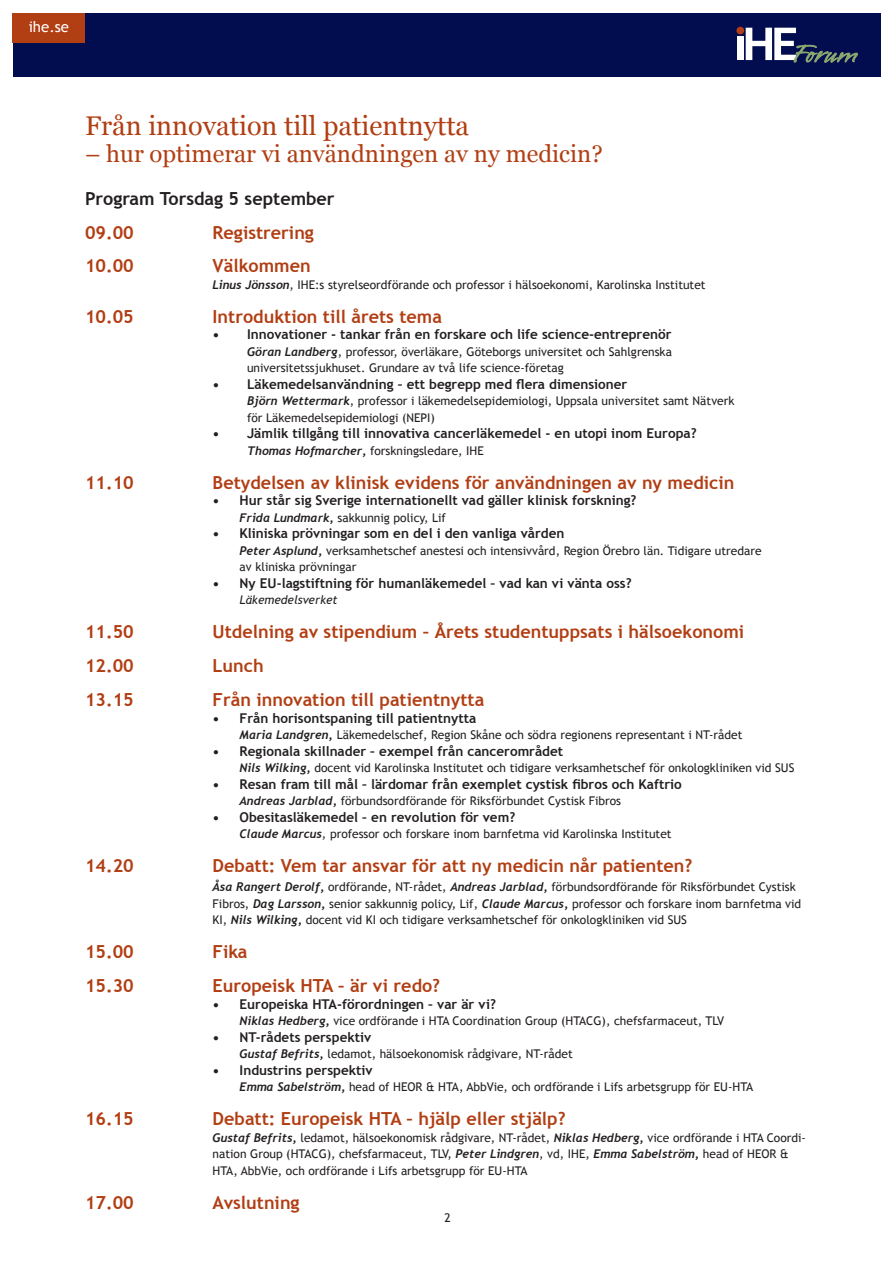
<style>
.page{position:relative;width:893px;height:1263px;background:#fff}
.page>*{position:absolute;margin:0;border:0;box-sizing:border-box;transform-origin:0 0}
.t1{font:27px "Georgia";color:#b23e13}
.t2{font:24px "Georgia";color:#b23e13}
.t3{font:700 18px "Trebuchet MS";color:#b23e13}
.t4{font:700 18px "Trebuchet MS";color:#231f20}
.t5{font:15px "Trebuchet MS";color:#fff}
.t6{font:700 13.5px "Trebuchet MS";color:#231f20}
.t7{font:12px/16.5px "Trebuchet MS";color:#231f20}
.t8{font:italic 12px "Trebuchet MS";color:#231f20}
.s1{font-family:"Trebuchet";font-weight:700;font-style:italic}
.s2{font-weight:700}
</style>
<div class="page">
<div style="left:13px;top:13px;width:867px;height:64px;background:#010d4f"></div>
<div style="left:737px;top:36px;width:7px;height:24px;background:#fff"></div>
<div style="left:736px;top:27px;width:8px;height:7px;background:#b23e13;border-radius:50%"></div>
<svg style="left:746px;top:28px;width:112px;height:35px"></svg>
<div style="left:13px;top:13px;width:72px;height:30px;background:#b23e13"></div>
<p class="t5" style="left:29px;top:18px;width:42px">ihe.se</p>
<h1 class="t1" style="left:85px;top:106px;width:386px">Från innovation till patientnytta</h1>
<h2 class="t2" style="left:85px;top:136px;width:519px">– hur optimerar vi användningen av ny medicin?</h2>
<h3 class="t4" style="left:85px;top:187px;width:251px">Program Torsdag 5 september</h3>
<h3 class="t3" style="left:85px;top:221px;width:50px">09.00</h3>
<h3 class="t3" style="left:213px;top:221px;width:103px">Registrering</h3>
<h3 class="t3" style="left:85px;top:255px;width:50px">10.00</h3>
<h3 class="t3" style="left:213px;top:255px;width:100px">Välkommen</h3>
<p class="t7" style="left:213px;top:277px;width:495px"><span class="s1">Linus Jönsson</span>, IHE:s styrelseordförande och professor i hälsoekonomi, Karolinska Institutet</p>
<h3 class="t3" style="left:85px;top:305px;width:50px">10.05</h3>
<h3 class="t3" style="left:213px;top:305px;width:231px">Introduktion till årets tema</h3>
<p class="t6" style="left:213px;top:326px;width:460px">• Innovationer - tankar från en forskare och life science-entreprenör</p>
<p class="t7" style="left:247px;top:343px;width:426px"><span class="s1">Göran Landberg</span>, professor, överläkare, Göteborgs universitet och Sahlgrenska universitetssjukhuset. Grundare av två life science-företag</p>
<p class="t6" style="left:213px;top:376px;width:416px">• Läkemedelsanvändning – ett begrepp med flera dimensioner</p>
<p class="t7" style="left:247px;top:393px;width:489px"><span class="s1">Björn Wettermark</span>, professor i läkemedelsepidemiologi, Uppsala universitet samt Nätverk för Läkemedelsepidemiologi (NEPI)</p>
<p class="t6" style="left:213px;top:425px;width:485px">• Jämlik tillgång till innovativa cancerläkemedel - en utopi inom Europa?</p>
<p class="t7" style="left:247px;top:442px;width:238px"><span class="s1">Thomas Hofmarcher</span><span class="s2">,</span> forskningsledare, IHE</p>
<h3 class="t3" style="left:85px;top:471px;width:50px">11.10</h3>
<h3 class="t3" style="left:213px;top:471px;width:523px">Betydelsen av klinisk evidens för användningen av ny medicin</h3>
<p class="t6" style="left:213px;top:492px;width:425px">• Hur står sig Sverige internationellt vad gäller klinisk forskning?</p>
<p class="t7" style="left:240px;top:509px;width:208px"><span class="s1">Frida Lundmark</span><span class="s2">,</span> sakkunnig policy, Lif</p>
<p class="t6" style="left:213px;top:525px;width:353px">• Kliniska prövningar som en del i den vanliga vården</p>
<p class="t7" style="left:240px;top:542px;width:523px"><span class="s1">Peter Asplund</span><span class="s2">,</span> verksamhetschef anestesi och intensivvård, Region Örebro län. Tidigare utredare av kliniska prövningar</p>
<p class="t6" style="left:213px;top:574px;width:421px">• Ny EU-lagstiftning för humanläkemedel – vad kan vi vänta oss?</p>
<p class="t8" style="left:240px;top:593px;width:99px">Läkemedelsverket</p>
<h3 class="t3" style="left:85px;top:620px;width:50px">11.50</h3>
<h3 class="t3" style="left:213px;top:620px;width:533px">Utdelning av stipendium – Årets studentuppsats i hälsoekonomi</h3>
<h3 class="t3" style="left:85px;top:654px;width:50px">12.00</h3>
<h3 class="t3" style="left:213px;top:654px;width:53px">Lunch</h3>
<h3 class="t3" style="left:85px;top:688px;width:50px">13.15</h3>
<h3 class="t3" style="left:213px;top:688px;width:273px">Från innovation till patientnytta</h3>
<p class="t6" style="left:213px;top:709px;width:265px">• Från horisontspaning till patientnytta</p>
<p class="t7" style="left:240px;top:727px;width:504px"><span class="s1">Maria Landgren</span><span class="s2">,</span> Läkemedelschef, Region Skåne och södra regionens representant i NT-rådet</p>
<p class="t6" style="left:213px;top:742px;width:352px">• Regionala skillnader – exempel från cancerområdet</p>
<p class="t7" style="left:240px;top:760px;width:556px"><span class="s1">Nils Wilking</span><span class="s2">,</span> docent vid Karolinska Institutet och tidigare verksamhetschef för onkologkliniken vid SUS</p>
<p class="t6" style="left:213px;top:775px;width:471px">• Resan fram till mål – lärdomar från exemplet cystisk fibros och Kaftrio</p>
<p class="t7" style="left:240px;top:793px;width:383px"><span class="s1">Andreas Jarblad</span><span class="s2">,</span> förbundsordförande för Riksförbundet Cystisk Fibros</p>
<p class="t6" style="left:213px;top:808px;width:304px">• Obesitasläkemedel – en revolution för vem?</p>
<p class="t7" style="left:240px;top:826px;width:434px"><span class="s1">Claude Marcus</span>, professor och forskare inom barnfetma vid Karolinska Institutet</p>
<h3 class="t3" style="left:85px;top:854px;width:50px">14.20</h3>
<h3 class="t3" style="left:213px;top:854px;width:481px">Debatt: Vem tar ansvar för att ny medicin når patienten?</h3>
<p class="t7" style="left:213px;top:879px;width:590px"><span class="s1">Åsa Rangert Derolf</span><span class="s2">,</span> ordförande, NT-rådet, <span class="s1">Andreas Jarblad</span><span class="s2">,</span> förbundsordförande för Riksförbundet Cystisk<br>Fibros, <span class="s1">Dag Larsson</span><span class="s2">,</span> senior sakkunnig policy, Lif, <span class="s1">Claude Marcus</span><span class="s2">,</span> professor och forskare inom barnfetma vid<br>KI, <span class="s1">Nils Wilking</span><span class="s2">,</span> docent vid KI och tidigare verksamhetschef för onkologkliniken vid SUS</p>
<h3 class="t3" style="left:85px;top:941px;width:50px">15.00</h3>
<h3 class="t3" style="left:213px;top:941px;width:36px">Fika</h3>
<h3 class="t3" style="left:85px;top:974px;width:50px">15.30</h3>
<h3 class="t3" style="left:213px;top:974px;width:229px">Europeisk HTA – är vi redo?</h3>
<p class="t6" style="left:213px;top:995px;width:285px">• Europeiska HTA-förordningen – var är vi?</p>
<p class="t7" style="left:240px;top:1013px;width:486px"><span class="s1">Niklas Hedberg</span><span class="s2">,</span> vice ordförande i HTA Coordination Group (HTACG), chefsfarmaceut, TLV</p>
<p class="t6" style="left:213px;top:1028px;width:160px">• NT-rådets perspektiv</p>
<p class="t7" style="left:240px;top:1046px;width:335px"><span class="s1">Gustaf Befrits</span><span class="s2">,</span> ledamot, hälsoekonomisk rådgivare, NT-rådet</p>
<p class="t6" style="left:213px;top:1061px;width:162px">• Industrins perspektiv</p>
<p class="t7" style="left:240px;top:1079px;width:515px"><span class="s1">Emma Sabelström</span><span class="s2">,</span> head of HEOR &amp; HTA, AbbVie, och ordförande i Lifs arbetsgrupp för EU-HTA</p>
<h3 class="t3" style="left:85px;top:1107px;width:50px">16.15</h3>
<h3 class="t3" style="left:213px;top:1107px;width:355px">Debatt: Europeisk HTA – hjälp eller stjälp?</h3>
<p class="t7" style="left:213px;top:1129px;width:595px"><span class="s1">Gustaf Befrits</span><span class="s2">,</span> ledamot, hälsoekonomisk rådgivare, NT-rådet, <span class="s1">Niklas Hedberg</span><span class="s2">,</span> vice ordförande i HTA Coordi&shy;nation Group (HTACG), chefsfarmaceut, TLV, <span class="s1">Peter Lindgren</span>, vd, IHE, <span class="s1">Emma Sabelström</span><span class="s2">,</span> head of HEOR &amp;<br>HTA, AbbVie, och ordförande i Lifs arbetsgrupp för EU-HTA</p>
<h3 class="t3" style="left:85px;top:1191px;width:50px">17.00</h3>
<h3 class="t3" style="left:213px;top:1191px;width:89px">Avslutning</h3>
<p class="t7" style="left:444px;top:1209px;width:8px">2</p>
</div>
